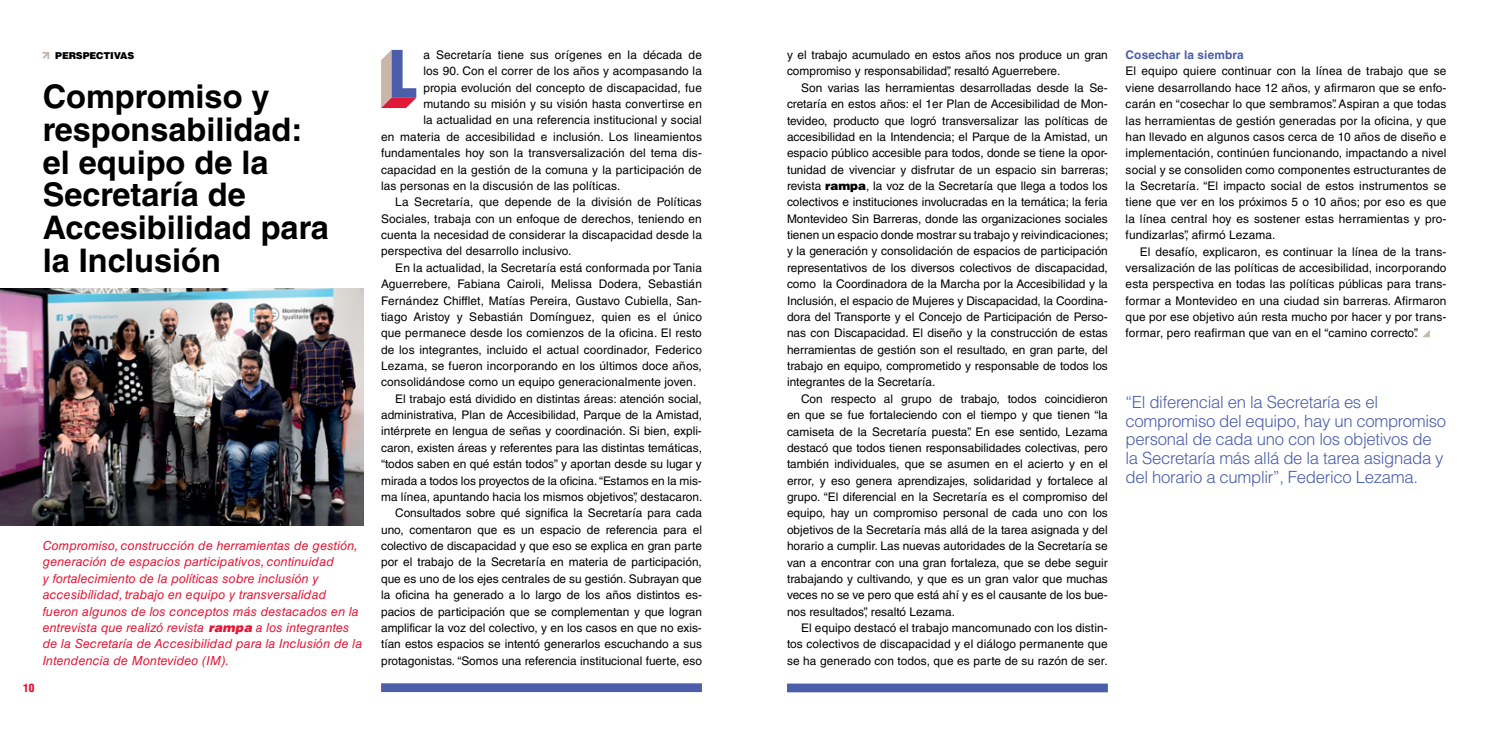
<style>
.page{position:relative;width:1489px;height:745px;background:#fff}
.page>*{position:absolute;margin:0;border:0;box-sizing:border-box;transform-origin:0 0}
.t1{font:700 32.5px/32.8px "Helvetica LT Std";color:#000}
.t2{font:300 16.75px/18.8px "Helvetica LT Std";letter-spacing:-.02em;color:#4b5eaa}
.t3{font:italic 12.5px/16.4px "Helvetica LT Std";letter-spacing:.01em;color:#e11837}
.t4{font:11.88px/16.4px "Helvetica LT Std";color:#000;text-align:justify}
.t5{font:700 11.88px "Helvetica LT Std";letter-spacing:.01em;color:#4b5eaa}
.t6{font:900 condensed 11.25px "Helvetica LT Std";color:#e11837}
.t7{font:900 9.5px "Helvetica LT Std";letter-spacing:-.015em;color:#000}
.s1{font-weight:900}
</style>
<div class="page">
<svg style="left:42px;top:51px;width:8px;height:8px"></svg>
<div style="left:381px;top:682px;width:321px;height:9px;background:#4b5eaa"></div>
<svg style="left:381px;top:50px;width:35px;height:58px"></svg>
<svg style="left:1423px;top:331px;width:6px;height:6px"></svg>
<div style="left:787px;top:683px;width:320px;height:8px;background:#4b5eaa"></div>
<img style="left:0;top:288px;width:363px;height:237px">
<p class="t7" style="left:55px;top:49px;width:81px">PERSPECTIVAS</p>
<h1 class="t1" style="left:43px;top:80px;width:287px">Compromiso y responsabilidad: el equipo de la<br>Secretaría de<br>Accesibilidad para la Inclusión</h1>
<p class="t6" style="left:23px;top:679px;width:13px">10</p>
<p class="t3" style="left:43px;top:537px;width:321px">Compromiso, construcción de herramientas de gestión, generación de espacios participativos, continuidad<br>y fortalecimiento de la políticas sobre inclusión y accesibilidad, trabajo en equipo y transversalidad fueron algunos de los conceptos más destacados en la entrevista que realizó revista <span class="s1">rampa</span> a los integrantes de la Secretaría de Accesibilidad para la Inclusión de la Intendencia de Montevideo (IM).</p>
<p class="t4" style="left:423px;top:46px;width:280px">a Secretaría tiene sus orígenes en la década de</p>
<p class="t4" style="left:423px;top:63px;width:280px">los 90. Con el correr de los años y acompasando la</p>
<p class="t4" style="left:423px;top:79px;width:280px">propia evolución del concepto de discapacidad, fue</p>
<p class="t4" style="left:423px;top:96px;width:280px">mutando su misión y su visión hasta convertirse en</p>
<p class="t4" style="left:423px;top:112px;width:280px">la actualidad en una referencia institucional y social</p>
<p class="t4" style="left:381px;top:128px;width:322px">en materia de accesibilidad e inclusión. Los lineamientos</p>
<p class="t4" style="left:381px;top:145px;width:322px">fundamentales hoy son la transversalización del tema dis-</p>
<p class="t4" style="left:381px;top:161px;width:322px">capacidad en la gestión de la comuna y la participación de</p>
<p class="t4" style="left:381px;top:177px;width:241px">las personas en la discusión de las políticas.</p>
<p class="t4" style="left:395px;top:194px;width:308px">La Secretaría, que depende de la división de Políticas</p>
<p class="t4" style="left:381px;top:210px;width:322px">Sociales, trabaja con un enfoque de derechos, teniendo en</p>
<p class="t4" style="left:381px;top:226px;width:322px">cuenta la necesidad de considerar la discapacidad desde la</p>
<p class="t4" style="left:381px;top:243px;width:192px">perspectiva del desarrollo inclusivo.</p>
<p class="t4" style="left:395px;top:259px;width:308px">En la actualidad, la Secretaría está conformada por Tania</p>
<p class="t4" style="left:381px;top:275px;width:322px">Aguerrebere, Fabiana Cairoli, Melissa Dodera, Sebastián</p>
<p class="t4" style="left:381px;top:292px;width:322px">Fernández Chifflet, Matías Pereira, Gustavo Cubiella, San-</p>
<p class="t4" style="left:381px;top:308px;width:322px">tiago Aristoy y Sebastián Domínguez, quien es el único</p>
<p class="t4" style="left:381px;top:324px;width:322px">que permanece desde los comienzos de la oficina. El resto</p>
<p class="t4" style="left:381px;top:341px;width:322px">de los integrantes, incluido el actual coordinador, Federico</p>
<p class="t4" style="left:381px;top:357px;width:322px">Lezama, se fueron incorporando en los últimos doce años,</p>
<p class="t4" style="left:381px;top:374px;width:317px">consolidándose como un equipo generacionalmente joven.</p>
<p class="t4" style="left:395px;top:390px;width:308px">El trabajo está dividido en distintas áreas: atención social,</p>
<p class="t4" style="left:381px;top:406px;width:322px">administrativa, Plan de Accesibilidad, Parque de la Amistad,</p>
<p class="t4" style="left:381px;top:423px;width:322px">intérprete en lengua de señas y coordinación. Si bien, expli-</p>
<p class="t4" style="left:381px;top:439px;width:322px">caron, existen áreas y referentes para las distintas temáticas,</p>
<p class="t4" style="left:381px;top:455px;width:322px">“todos saben en qué están todos” y aportan desde su lugar y</p>
<p class="t4" style="left:381px;top:472px;width:322px">mirada a todos los proyectos de la oficina. “Estamos en la mis-</p>
<p class="t4" style="left:381px;top:488px;width:323px">ma línea, apuntando hacia los mismos objetivos”, destacaron.</p>
<p class="t4" style="left:395px;top:504px;width:308px">Consultados sobre qué significa la Secretaría para cada</p>
<p class="t4" style="left:381px;top:521px;width:322px">uno, comentaron que es un espacio de referencia para el</p>
<p class="t4" style="left:381px;top:537px;width:322px">colectivo de discapacidad y que eso se explica en gran parte</p>
<p class="t4" style="left:381px;top:553px;width:322px">por el trabajo de la Secretaría en materia de participación,</p>
<p class="t4" style="left:381px;top:570px;width:322px">que es uno de los ejes centrales de su gestión. Subrayan que</p>
<p class="t4" style="left:381px;top:586px;width:322px">la oficina ha generado a lo largo de los años distintos es-</p>
<p class="t4" style="left:381px;top:602px;width:322px">pacios de participación que se complementan y que logran</p>
<p class="t4" style="left:381px;top:619px;width:322px">amplificar la voz del colectivo, y en los casos en que no exis-</p>
<p class="t4" style="left:381px;top:635px;width:322px">tían estos espacios se intentó generarlos escuchando a sus</p>
<p class="t4" style="left:381px;top:652px;width:322px">protagonistas. “Somos una referencia institucional fuerte, eso</p>
<p class="t4" style="left:787px;top:47px;width:322px">y el trabajo acumulado en estos años nos produce un gran compromiso y responsabilidad”, resaltó Aguerrebere.</p>
<p class="t4" style="left:787px;top:79px;width:323px;text-indent:14px">Son varias las herramientas desarrolladas desde la Se&shy;cretaría en estos años: el 1er Plan de Accesibilidad de Mon&shy;tevideo, producto que logró transversalizar las políticas de accesibilidad en la Intendencia; el Parque de la Amistad, un espacio público accesible para todos, donde se tiene la opor&shy;tunidad de vivenciar y disfrutar de un espacio sin barreras; revista <span class="s1">rampa</span>, la voz de la Secretaría que llega a todos los colectivos e instituciones involucradas en la temática; la feria Montevideo Sin Barreras, donde las organizaciones sociales tienen un espacio donde mostrar su trabajo y reivindicaciones; y la generación y consolidación de espacios de participación representativos de los diversos colectivos de discapacidad, como la Coordinadora de la Marcha por la Accesibilidad y la Inclusión, el espacio de Mujeres y Discapacidad, la Coordina&shy;dora del Transporte y el Concejo de Participación de Perso&shy;nas con Discapacidad. El diseño y la construcción de estas herramientas de gestión son el resultado, en gran parte, del trabajo en equipo, comprometido y responsable de todos los integrantes de la Secretaría.</p>
<p class="t4" style="left:787px;top:390px;width:322px;text-indent:14px">Con respecto al grupo de trabajo, todos coincidieron en que se fue fortaleciendo con el tiempo y que tienen “la camiseta de la Secretaría puesta”. En ese sentido, Lezama destacó que todos tienen responsabilidades colectivas, pero también individuales, que se asumen en el acierto y en el error, y eso genera aprendizajes, solidaridad y fortalece al grupo. “El diferencial en la Secretaría es el compromiso del equipo, hay un compromiso personal de cada uno con los objetivos de la Secretaría más allá de la tarea asignada y del horario a cumplir. Las nuevas autoridades de la Secretaría se van a encontrar con una gran fortaleza, que se debe seguir trabajando y cultivando, y que es un gran valor que muchas veces no se ve pero que está ahí y es el causante de los bue&shy;nos resultados”, resaltó Lezama.</p>
<p class="t4" style="left:787px;top:619px;width:322px;text-indent:14px">El equipo destacó el trabajo mancomunado con los distin&shy;tos colectivos de discapacidad y el diálogo permanente que se ha generado con todos, que es parte de su razón de ser.</p>
<p class="t5" style="left:1125px;top:48px;width:119px">Cosechar la siembra</p>
<p class="t4" style="left:1125px;top:63px;width:322px">El equipo quiere continuar con la línea de trabajo que se viene desarrollando hace 12 años, y afirmaron que se enfo&shy;carán en “cosechar lo que sembramos”. Aspiran a que todas las herramientas de gestión generadas por la oficina, y que han llevado en algunos casos cerca de 10 años de diseño e implementación, continúen funcionando, impactando a nivel social y se consoliden como componentes estructurantes de la Secretaría. “El impacto social de estos instrumentos se tiene que ver en los próximos 5 o 10 años; por eso es que la línea central hoy es sostener estas herramientas y pro&shy;fundizarlas”, afirmó Lezama.</p>
<p class="t4" style="left:1125px;top:243px;width:322px;text-indent:14px">El desafío, explicaron, es continuar la línea de la trans&shy;versalización de las políticas de accesibilidad, incorporando esta perspectiva en todas las políticas públicas para trans&shy;formar a Montevideo en una ciudad sin barreras. Afirmaron que por ese objetivo aún resta mucho por hacer y por trans&shy;formar, pero reafirman que van en el “camino correcto”.</p>
<h2 class="t2" style="left:1125px;top:392px;width:322px">“El diferencial en la Secretaría es el compromiso del equipo, hay un compromiso personal de cada uno con los objetivos de la Secretaría más allá de la tarea asignada y del horario a cumplir”, Federico Lezama.</h2>
</div>
